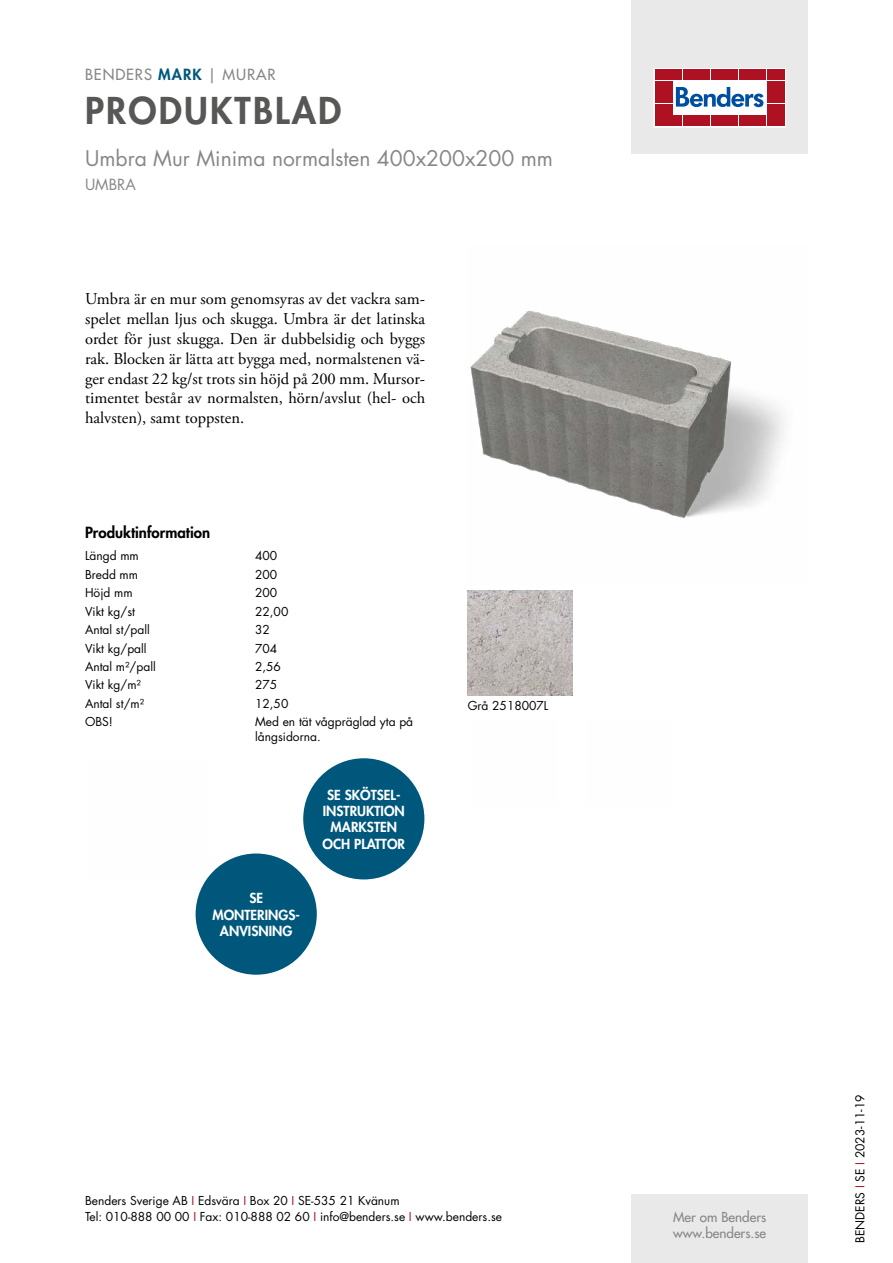
<style>
.page{position:relative;width:893px;height:1263px;background:#fff}
.page>*{position:absolute;margin:0;border:0;box-sizing:border-box;transform-origin:0 0}
.t1{font:800 36px "Futura Std";letter-spacing:.06em;color:#575756}
.t2{font:21px "Futura Std";color:#878787}
.t3{font:16.5px/19.8px "Adobe Garamond Pro";color:#000;text-align:justify}
.t4{font:800 15px "Futura Std";color:#000}
.t5{font:500 15px "Futura Std";letter-spacing:.06em;color:#878787}
.t6{font:15px "Futura Std";color:#878787}
.t7{font:800 13.5px/16.2px "Futura Std";color:#fff;text-align:center}
.t8{font:500 13.5px/16.2px "Futura Std";color:#878787}
.t9{font:12px/16.5px "Futura Std";color:#000}
.s1{font-weight:800;color:#00577c}
.s2{color:#ae1122}
</style>
<div class="page">
<div style="left:631px;top:0;width:177px;height:153px;background:#e9e9e9"></div>
<div style="left:631px;top:1195px;width:177px;height:68px;background:#e9e9e9"></div>
<svg style="left:656px;top:70px;width:128px;height:55px;background:#ebc5ca"></svg>
<div style="left:654px;top:68px;width:132px;height:59px;border:1px solid #fff"></div>
<div style="left:655px;top:70px;width:8px;height:10px;background:#ae1122"></div>
<div style="left:664px;top:70px;width:8px;height:10px;background:#ae1122"></div>
<div style="left:655px;top:81px;width:8px;height:10px;background:#ae1122"></div>
<div style="left:664px;top:81px;width:8px;height:10px;background:#ae1122"></div>
<div style="left:655px;top:93px;width:8px;height:10px;background:#ae1122"></div>
<div style="left:664px;top:93px;width:8px;height:10px;background:#ae1122"></div>
<div style="left:655px;top:104px;width:8px;height:11px;background:#ae1122"></div>
<div style="left:664px;top:104px;width:8px;height:11px;background:#ae1122"></div>
<div style="left:655px;top:116px;width:8px;height:10px;background:#ae1122"></div>
<div style="left:664px;top:116px;width:8px;height:10px;background:#ae1122"></div>
<div style="left:674px;top:70px;width:8px;height:10px;background:#ae1122"></div>
<div style="left:683px;top:70px;width:8px;height:10px;background:#ae1122"></div>
<div style="left:692px;top:70px;width:8px;height:10px;background:#ae1122"></div>
<div style="left:702px;top:70px;width:8px;height:10px;background:#ae1122"></div>
<div style="left:711px;top:70px;width:8px;height:10px;background:#ae1122"></div>
<div style="left:720px;top:70px;width:8px;height:10px;background:#ae1122"></div>
<div style="left:730px;top:70px;width:8px;height:10px;background:#ae1122"></div>
<div style="left:739px;top:70px;width:8px;height:10px;background:#ae1122"></div>
<div style="left:748px;top:70px;width:8px;height:10px;background:#ae1122"></div>
<div style="left:758px;top:70px;width:8px;height:10px;background:#ae1122"></div>
<div style="left:674px;top:116px;width:8px;height:10px;background:#ae1122"></div>
<div style="left:683px;top:116px;width:8px;height:10px;background:#ae1122"></div>
<div style="left:692px;top:116px;width:8px;height:10px;background:#ae1122"></div>
<div style="left:702px;top:116px;width:8px;height:10px;background:#ae1122"></div>
<div style="left:711px;top:116px;width:8px;height:10px;background:#ae1122"></div>
<div style="left:720px;top:116px;width:8px;height:10px;background:#ae1122"></div>
<div style="left:730px;top:116px;width:8px;height:10px;background:#ae1122"></div>
<div style="left:739px;top:116px;width:8px;height:10px;background:#ae1122"></div>
<div style="left:748px;top:116px;width:8px;height:10px;background:#ae1122"></div>
<div style="left:758px;top:116px;width:8px;height:10px;background:#ae1122"></div>
<div style="left:767px;top:70px;width:8px;height:10px;background:#ae1122"></div>
<div style="left:776px;top:70px;width:8px;height:10px;background:#ae1122"></div>
<div style="left:767px;top:81px;width:8px;height:10px;background:#ae1122"></div>
<div style="left:776px;top:81px;width:8px;height:10px;background:#ae1122"></div>
<div style="left:767px;top:93px;width:8px;height:10px;background:#ae1122"></div>
<div style="left:776px;top:93px;width:8px;height:10px;background:#ae1122"></div>
<div style="left:767px;top:104px;width:8px;height:11px;background:#ae1122"></div>
<div style="left:776px;top:104px;width:8px;height:11px;background:#ae1122"></div>
<div style="left:767px;top:116px;width:8px;height:10px;background:#ae1122"></div>
<div style="left:776px;top:116px;width:8px;height:10px;background:#ae1122"></div>
<svg style="left:676px;top:87px;width:87px;height:20px;background:#89add2"></svg>
<div style="left:303px;top:758px;width:121px;height:121px;background:#00577c;border-radius:50%"></div>
<div style="left:196px;top:853px;width:121px;height:122px;background:#00577c;border-radius:50%"></div>
<img style="left:470px;top:310px;width:314px;height:209px">
<img style="left:468px;top:590px;width:105px;height:105px">
<p class="t5" style="left:85px;top:65px;width:192px">BENDERS <span class="s1">MARK</span> | MURAR</p>
<h1 class="t1" style="left:85px;top:87px;width:258px">PRODUKTBLAD</h1>
<h2 class="t2" style="left:85px;top:144px;width:469px">Umbra Mur Minima normalsten 400x200x200 mm</h2>
<p class="t6" style="left:85px;top:175px;width:52px">UMBRA</p>
<p class="t3" style="left:85px;top:290px;width:342px">Umbra är en mur som genomsyras av det vackra sam&shy;spelet mellan ljus och skugga. Umbra är det latinska ordet för just skugga. Den är dubbelsidig och byggs rak. Blocken är lätta att bygga med, normalstenen vä&shy;ger endast 22 kg/st trots sin höjd på 200 mm. Mursor&shy;timentet består av normalsten, hörn/avslut (hel- och halvsten), samt toppsten.</p>
<p class="t4" style="left:85px;top:522px;width:127px">Produktinformation</p>
<p class="t9" style="left:85px;top:548px;width:55px">Längd mm</p>
<p class="t9" style="left:255px;top:548px;width:24px">400</p>
<p class="t9" style="left:85px;top:566px;width:55px">Bredd mm</p>
<p class="t9" style="left:255px;top:566px;width:24px">200</p>
<p class="t9" style="left:85px;top:585px;width:49px">Höjd mm</p>
<p class="t9" style="left:255px;top:585px;width:24px">200</p>
<p class="t9" style="left:85px;top:603px;width:51px">Vikt kg/st</p>
<p class="t9" style="left:255px;top:603px;width:35px">22,00</p>
<p class="t9" style="left:85px;top:621px;width:66px">Antal st/pall</p>
<p class="t9" style="left:255px;top:621px;width:16px">32</p>
<p class="t9" style="left:85px;top:640px;width:63px">Vikt kg/pall</p>
<p class="t9" style="left:255px;top:640px;width:24px">704</p>
<p class="t9" style="left:85px;top:658px;width:72px">Antal m²/pall</p>
<p class="t9" style="left:255px;top:658px;width:27px">2,56</p>
<p class="t9" style="left:85px;top:677px;width:57px">Vikt kg/m²</p>
<p class="t9" style="left:255px;top:677px;width:24px">275</p>
<p class="t9" style="left:85px;top:695px;width:61px">Antal st/m²</p>
<p class="t9" style="left:255px;top:695px;width:35px">12,50</p>
<p class="t9" style="left:85px;top:714px;width:29px">OBS!</p>
<p class="t9" style="left:255px;top:715px;width:160px;line-height:14.4px">Med en tät vågpräglad yta på långsidorna.</p>
<p class="t7" style="left:212px;top:890px;width:89px">SE<br>MONTERINGS-<br>ANVISNING</p>
<p class="t7" style="left:323px;top:787px;width:84px">SE SKÖTSEL-<br>INSTRUKTION<br>MARKSTEN<br>OCH PLATTOR</p>
<p class="t9" style="left:468px;top:697px;width:82px">Grå 2518007L</p>
<p class="t9" style="left:85px;top:1192px;width:418px">Benders Sverige AB <span class="s2">I</span> Edsvära <span class="s2">I</span> Box 20 <span class="s2">I</span> SE-535 21 Kvänum<br>Tel: 010-888 00 00 <span class="s2">I</span> Fax: 010-888 02 60 <span class="s2">I</span> info@benders.se <span class="s2">I</span> www.benders.se</p>
<p class="t8" style="left:673px;top:1209px;width:95px">Mer om Benders www.benders.se</p>
<p class="t9" style="left:852px;top:1243px;width:150px;rotate:-90deg">BENDERS <span class="s2">I</span> SE <span class="s2">I</span> 2023-11-19</p>
</div>
